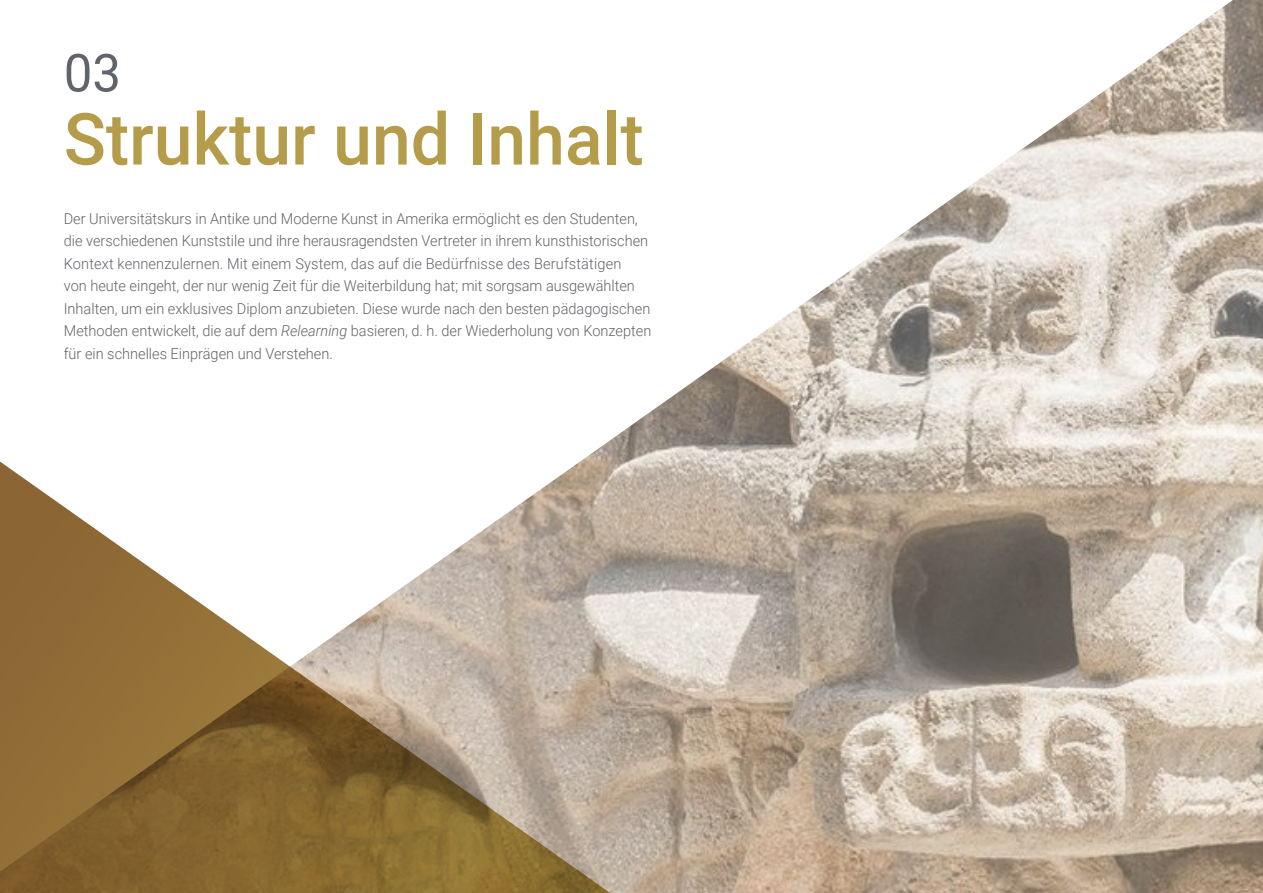
<style>
.page{position:relative;width:1263px;height:893px;background:#fff}
.page>*{position:absolute;margin:0;border:0;box-sizing:border-box;transform-origin:0 0}
.t1{font:500 72px "Roboto";color:#b49c4b}
.t2{font:52.5px "Roboto";color:#61646a}
.t3{font:300 15px/22.5px "Roboto";color:#61646a}
.s1{font-style:italic}
</style>
<div class="page">
<img style="left:602px;top:0;width:661px;height:893px">
<svg style="left:0;top:446px;width:640px;height:447px"></svg>
<h2 class="t2" style="left:64px;top:36px;width:59px">03</h2>
<h1 class="t1" style="left:64px;top:89px;width:581px">Struktur und Inhalt</h1>
<p class="t3" style="left:64px;top:207px;width:589px">Der Universitätskurs in Antike und Moderne Kunst in Amerika ermöglicht es den Studenten, die verschiedenen Kunststile und ihre herausragendsten Vertreter in ihrem kunsthistorischen Kontext kennenzulernen. Mit einem System, das auf die Bedürfnisse des Berufstätigen<br>von heute eingeht, der nur wenig Zeit für die Weiterbildung hat; mit sorgsam ausgewählten Inhalten, um ein exklusives Diplom anzubieten. Diese wurde nach den besten pädagogischen Methoden entwickelt, die auf dem <span class="s1">Relearning</span> basieren, d. h. der Wiederholung von Konzepten für ein schnelles Einprägen und Verstehen.</p>
</div>
